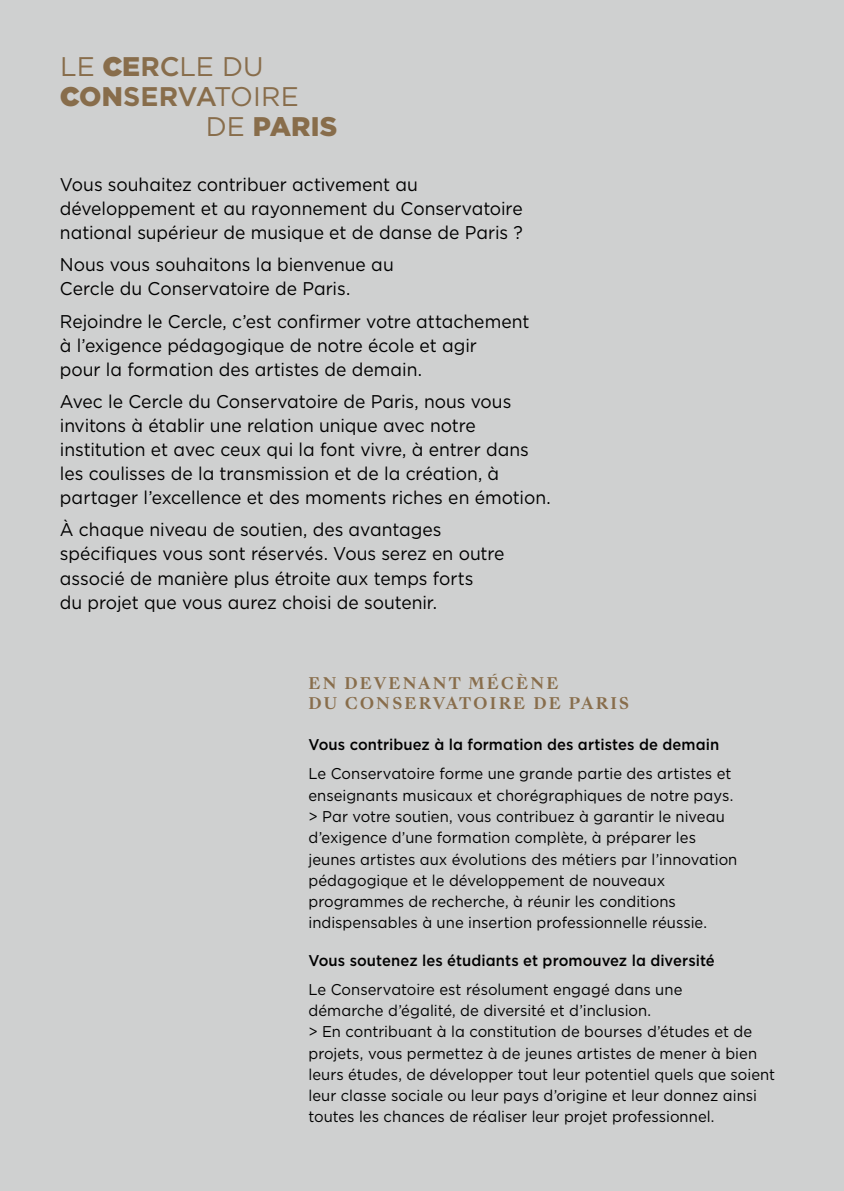
<style>
.page{position:relative;width:844px;height:1191px;background:#fff}
.page>*{position:absolute;margin:0;border:0;box-sizing:border-box;transform-origin:0 0}
.titre_flyer{font:26.95px/29.8px "Gotham";color:#886d4b}
.titre_flyer-2{font:900 26.95px "Gotham";letter-spacing:.005em;color:#886d4b}
.Titre_page_degradé{font:18.38px/24.2px "Gotham";letter-spacing:-.005em;color:#000;scale:.95 1}
.Titre_page_degradé-2{font:15.58px/21.2px "Gotham";color:#000;scale:.95 1}
.Titre_page_degradé-3{font:500 15.58px "Gotham";letter-spacing:.005em;color:#000;scale:.95 1}
.t1{font:700 15.58px/19.8px "Sang Bleu Kingdom";letter-spacing:.15em;color:#886d4b}
.s1{font-weight:900}
.s2{font-weight:700}
.s3{font-weight:500}
.s4{font-weight:400}
</style>
<div class="page">
<div style="left:0;top:0;width:843px;height:1191px;background:#cfd0d0"></div>
<p class="titre_flyer" style="left:60px;top:51px;width:240px">LE <span class="s1">C</span><span class="s1">E</span><span class="s2">R</span><span class="s3">C</span>LE DU<br><span class="s1">C</span><span class="s1">ON</span><span class="s2">SER</span><span class="s3">VA</span>TOIRE</p>
<p class="titre_flyer-2" style="left:206px;top:107px;width:133px"><span class="s4">DE</span> PARIS</p>
<p class="Titre_page_degradé" style="left:60px;top:172px;width:488px">Vous souhaitez contribuer activement au développement et au rayonnement du Conservatoire national supérieur de musique et de danse de Paris ?</p>
<p class="Titre_page_degradé" style="left:60px;top:252px;width:353px">Nous vous souhaitons la bienvenue au<br>Cercle du Conservatoire de Paris.</p>
<p class="Titre_page_degradé" style="left:60px;top:308px;width:495px">Rejoindre le Cercle, c’est confirmer votre attachement à l’exigence pédagogique de notre école et agir<br>pour la formation des artistes de demain.</p>
<p class="Titre_page_degradé" style="left:60px;top:389px;width:518px">Avec le Cercle du Conservatoire de Paris, nous vous invitons à établir une relation unique avec notre institution et avec ceux qui la font vivre, à entrer dans les coulisses de la transmission et de la création, à partager l’excellence et des moments riches en émotion.</p>
<p class="Titre_page_degradé" style="left:60px;top:517px;width:469px">À chaque niveau de soutien, des avantages spécifiques vous sont réservés. Vous serez en outre associé de manière plus étroite aux temps forts<br>du projet que vous aurez choisi de soutenir.</p>
<p class="t1" style="left:308px;top:674px;width:322px">EN DEVENANT MÉCÈNE<br>DU CONSERVATOIRE DE PARIS</p>
<p class="Titre_page_degradé-3" style="left:308px;top:734px;width:434px">Vous contribuez à la formation des artistes de demain</p>
<p class="Titre_page_degradé-2" style="left:308px;top:763px;width:448px">Le Conservatoire forme une grande partie des artistes et enseignants musicaux et chorégraphiques de notre pays.</p>
<p class="Titre_page_degradé-2" style="left:308px;top:805px;width:453px">&gt; Par votre soutien, vous contribuez à garantir le niveau d’exigence d’une formation complète, à préparer les jeunes artistes aux évolutions des métiers par l’innovation pédagogique et le développement de nouveaux programmes de recherche, à réunir les conditions indispensables à une insertion professionnelle réussie.</p>
<p class="Titre_page_degradé-3" style="left:308px;top:950px;width:429px">Vous soutenez les étudiants et promouvez la diversité</p>
<p class="Titre_page_degradé-2" style="left:308px;top:978px;width:395px">Le Conservatoire est résolument engagé dans une démarche d’égalité, de diversité et d’inclusion.</p>
<p class="Titre_page_degradé-2" style="left:308px;top:1021px;width:492px">&gt; En contribuant à la constitution de bourses d’études et de projets, vous permettez à de jeunes artistes de mener à bien leurs études, de développer tout leur potentiel quels que soient leur classe sociale ou leur pays d’origine et leur donnez ainsi toutes les chances de réaliser leur projet professionnel.</p>
</div>
